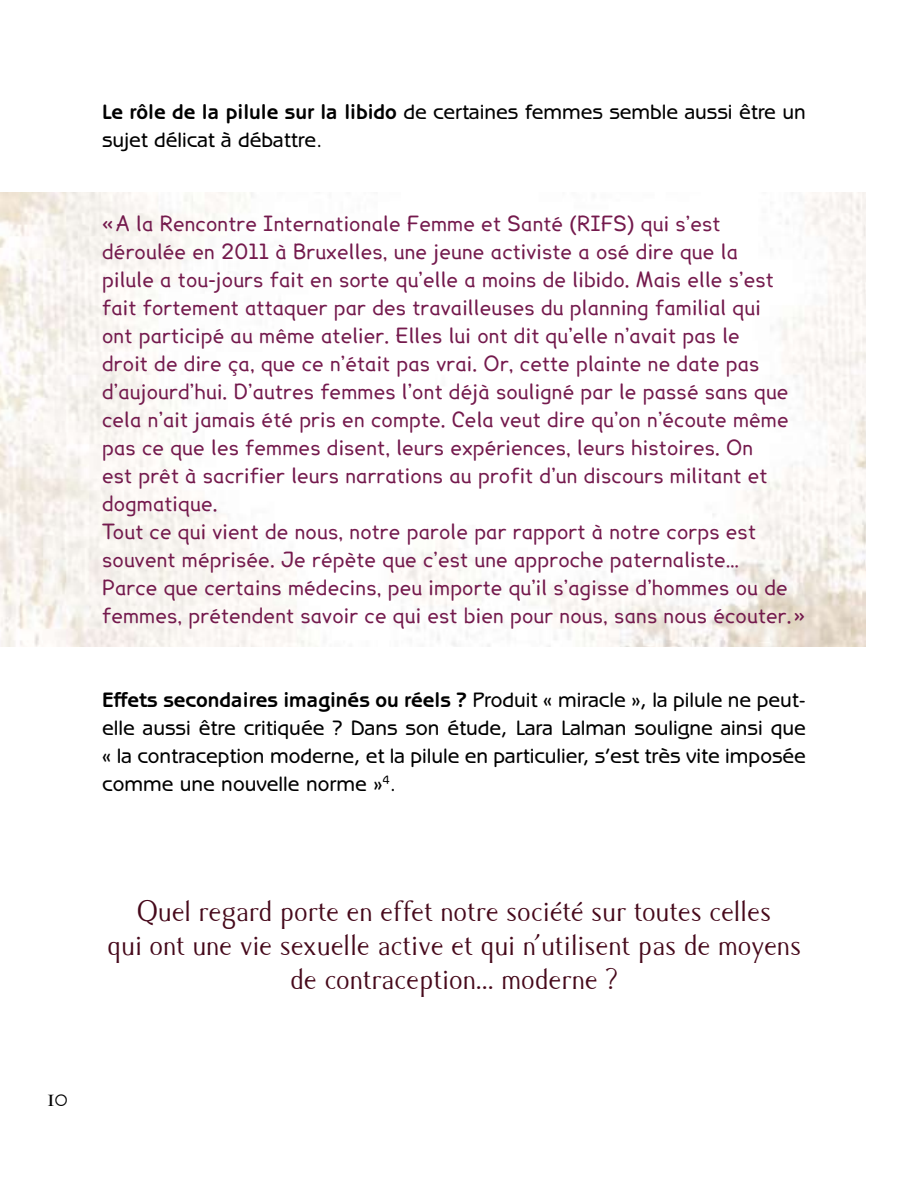
<style>
.page{position:relative;width:908px;height:1191px;background:#fff}
.page>*{position:absolute;margin:0;border:0;box-sizing:border-box;transform-origin:0 0}
.t1{font:30px/34px "Caramella";color:#46091b;text-align:center}
.t2{font:500 24px "Big Caslon";color:#000}
.t3{font:500 21px/28px "Benguiat Gothic";color:#000}
.t4{font:20px/28px "Lexia";letter-spacing:.01em;color:#741a4d}
.s1{font-weight:700}
</style>
<div class="page">
<img style="left:0;top:193px;width:865px;height:453px">
<p class="t3" style="left:102px;top:97px;width:704px"><span class="s1">Le rôle de la pilule sur la libido</span> de certaines femmes semble aussi être un sujet délicat à débattre.</p>
<p class="t4" style="left:102px;top:209px;width:704px">«A la Rencontre Internationale Femme et Santé (RIFS) qui s’est déroulée en 2011 à Bruxelles, une jeune activiste a osé dire que la<br>pilule a tou-jours fait en sorte qu’elle a moins de libido. Mais elle s’est fait fortement attaquer par des travailleuses du planning familial qui<br>ont participé au même atelier. Elles lui ont dit qu’elle n’avait pas le<br>droit de dire ça, que ce n’était pas vrai. Or, cette plainte ne date pas d’aujourd’hui. D’autres femmes l’ont déjà souligné par le passé sans que cela n’ait jamais été pris en compte. Cela veut dire qu’on n’écoute même pas ce que les femmes disent, leurs expériences, leurs histoires. On<br>est prêt à sacrifier leurs narrations au profit d’un discours militant et dogmatique.<br>Tout ce qui vient de nous, notre parole par rapport à notre corps est souvent méprisée. Je répète que c’est une approche paternaliste…<br>Parce que certains médecins, peu importe qu’il s’agisse d’hommes ou de femmes, prétendent savoir ce qui est bien pour nous, sans nous écouter. »</p>
<p class="t3" style="left:102px;top:685px;width:705px;text-align:justify"><span class="s1">Effets secondaires imaginés ou réels ?</span> Produit « miracle », la pilule ne peut&shy;elle aussi être critiquée ? Dans son étude, Lara Lalman souligne ainsi que « la contraception moderne, et la pilule en particulier, s’est très vite imposée comme une nouvelle norme »<sup>4</sup>.</p>
<p class="t2" style="left:47px;top:1084px;width:22px">10</p>
<h1 class="t1" style="left:107px;top:895px;width:695px">Quel regard porte en effet notre société sur toutes celles<br>qui ont une vie sexuelle active et qui n’utilisent pas de moyens de contraception... moderne ?</h1>
</div>
